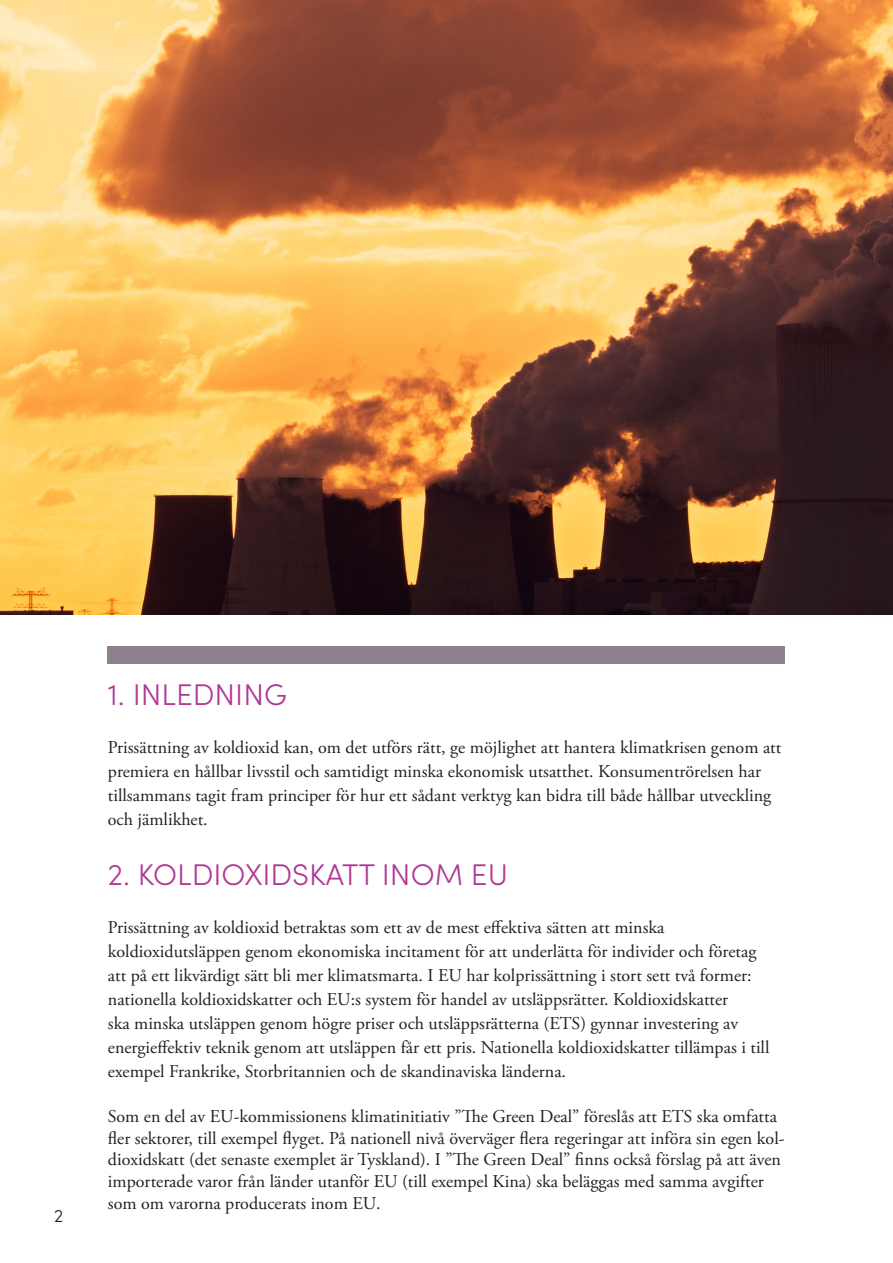
<style>
.page{position:relative;width:893px;height:1263px;background:#fff}
.page>*{position:absolute;margin:0;border:0;box-sizing:border-box;transform-origin:0 0}
.Styckeformat_1{font:300 30px "Sofia Pro";color:#b13996}
.t1{font:18px/24px "Adobe Garamond Pro";color:#231f20}
.t2{font:300 18px "Sofia Pro";color:#231f20}
</style>
<div class="page">
<img style="left:0;top:0;width:893px;height:615px">
<div style="left:108px;top:646px;width:677px;height:17px;background:#8e808d"></div>
<p class="t2" style="left:54px;top:1203px;width:11px">2</p>
<p class="Styckeformat_1" style="left:108px;top:672px;width:180px">1. INLEDNING</p>
<p class="t1" style="left:108px;top:735px;width:675px">Prissättning av koldioxid kan, om det utförs rätt, ge möjlighet att hantera klimatkrisen genom att premiera en hållbar livsstil och samtidigt minska ekonomisk utsatthet. Konsumentrörelsen har tillsammans tagit fram principer för hur ett sådant verktyg kan bidra till både hållbar utveckling och jämlikhet.</p>
<p class="Styckeformat_1" style="left:108px;top:852px;width:402px">2. KOLDIOXIDSKATT INOM EU</p>
<p class="t1" style="left:108px;top:915px;width:663px">Prissättning av koldioxid betraktas som ett av de mest effektiva sätten att minska koldioxidutsläppen genom ekonomiska incitament för att underlätta för individer och företag att på ett likvärdigt sätt bli mer klimatsmarta. I EU har kolprissättning i stort sett två former: nationella koldioxidskatter och EU:s system för handel av utsläppsrätter. Koldioxidskatter<br>ska minska utsläppen genom högre priser och utsläppsrätterna (ETS) gynnar investering av energieffektiv teknik genom att utsläppen får ett pris. Nationella koldioxidskatter tillämpas i till exempel Frankrike, Storbritannien och de skandinaviska länderna.</p>
<p class="t1" style="left:108px;top:1106px;width:678px;line-height:21.6px">Som en del av EU-kommissionens klimatinitiativ ”The Green Deal” föreslås att ETS ska omfatta fler sektorer, till exempel flyget. På nationell nivå överväger flera regeringar att införa sin egen kol&shy;dioxidskatt (det senaste exemplet är Tyskland). I ”The Green Deal” finns också förslag på att även importerade varor från länder utanför EU (till exempel Kina) ska beläggas med samma avgifter som om varorna producerats inom EU.</p>
</div>
